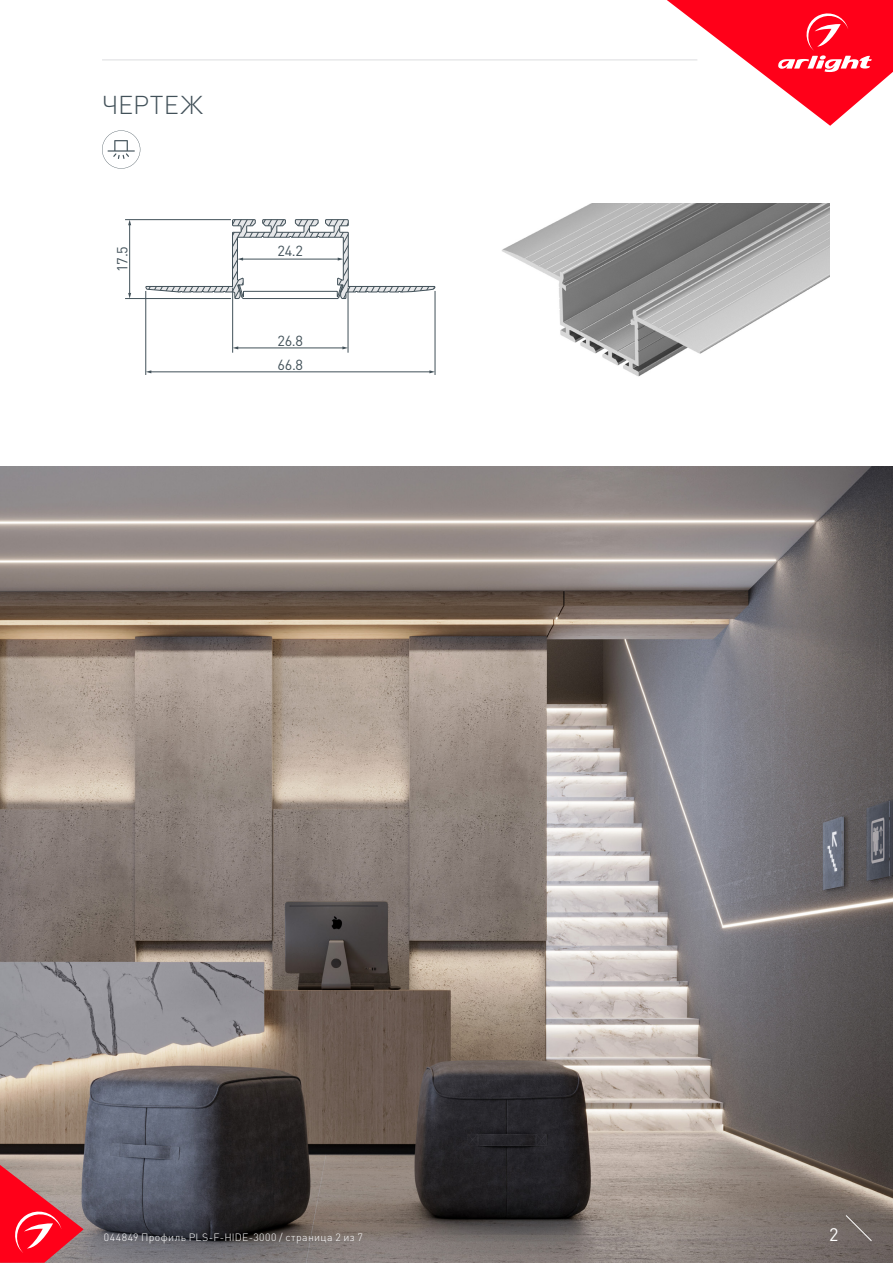
<style>
.page{position:relative;width:893px;height:1263px;background:#fff}
.page>*{position:absolute;margin:0;border:0;box-sizing:border-box;transform-origin:0 0}
.t1{font:300 25.5px "DIN Pro";letter-spacing:.01em;color:#425159}
.t2{font:18px "DIN Pro";color:#fff}
.t3{font:14.4px "DIN Pro";letter-spacing:-.025em;color:#425159}
.t4{font:300 10.5px "DIN Pro";letter-spacing:.04em;color:#fff}
</style>
<div class="page">
<img style="left:0;top:466px;width:893px;height:797px">
<svg style="left:0;top:1165px;width:84px;height:98px;background:#d94a55"></svg>
<svg style="left:845px;top:1215px;width:27px;height:26px"></svg>
<svg style="left:667px;top:0;width:226px;height:126px"></svg>
<hr style="left:102px;top:60px;width:595px;height:1px;background:#dcdddf">
<img style="left:502px;top:204px;width:327px;height:173px">
<hr style="left:150px;top:372px;width:280px;height:1px;background:#425159">
<svg style="left:429px;top:370px;width:6px;height:3px"></svg>
<svg style="left:146px;top:370px;width:5px;height:3px"></svg>
<hr style="left:145px;top:291px;width:1px;height:84px;background:#425159">
<hr style="left:435px;top:291px;width:1px;height:84px;background:#425159">
<hr style="left:348px;top:288px;width:1px;height:65px;background:#425159">
<hr style="left:232px;top:288px;width:1px;height:65px;background:#425159">
<svg style="left:145px;top:219px;width:291px;height:84px"></svg>
<hr style="left:237px;top:348px;width:106px;height:1px;background:#425159">
<svg style="left:342px;top:346px;width:6px;height:3px"></svg>
<svg style="left:233px;top:346px;width:5px;height:3px"></svg>
<hr style="left:129px;top:224px;width:1px;height:70px;background:#425159">
<svg style="left:128px;top:220px;width:3px;height:5px"></svg>
<hr style="left:125px;top:298px;width:106px;height:1px;background:#425159">
<hr style="left:125px;top:219px;width:106px;height:1px;background:#425159">
<svg style="left:102px;top:130px;width:38px;height:39px"></svg>
<p class="t1" style="left:102px;top:87px;width:102px">ЧЕРТЕЖ</p>
<p class="t3" style="left:113px;top:272px;width:27px;rotate:-90deg">17.5</p>
<p class="t3" style="left:278px;top:241px;width:27px">24.2</p>
<p class="t3" style="left:277px;top:330px;width:27px">26.8</p>
<p class="t3" style="left:278px;top:355px;width:27px">66.8</p>
<p class="t4" style="left:104px;top:1230px;width:261px">044849 Профиль PLS-F-HIDE-3000 / страница 2 из 7</p>
<p class="t2" style="left:829px;top:1222px;width:11px">2</p>
</div>
